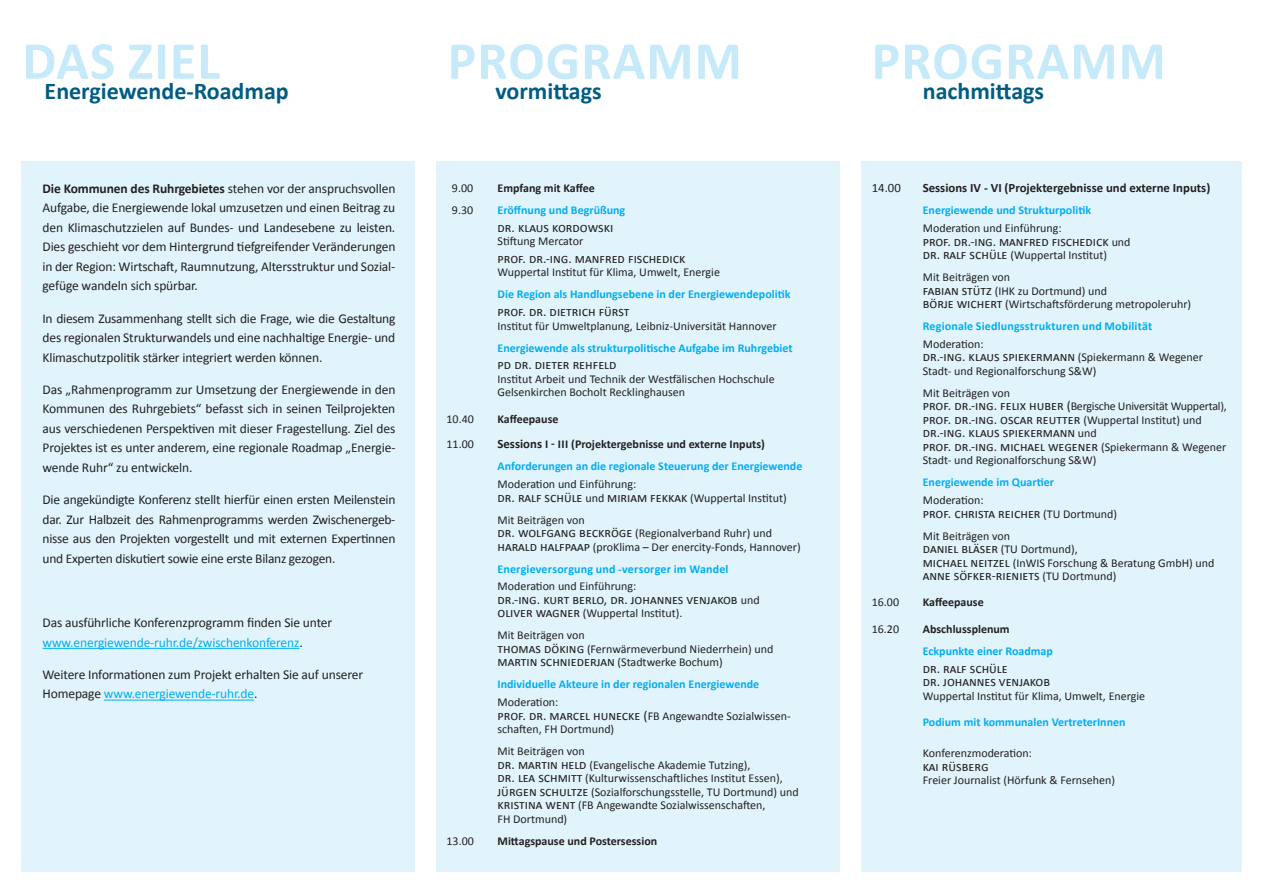
<style>
.page{position:relative;width:1263px;height:893px;background:#fff}
.page>*{position:absolute;margin:0;border:0;box-sizing:border-box;transform-origin:0 0}
.t1{font:700 54px "Calibri";letter-spacing:.02em;color:#c6eafa}
.t2{font:700 24px "Calibri";color:#015c83}
.t3{font:13.5px/19.5px "Calibri";color:#231f20;text-align:justify}
.t4{font:700 12.75px "Calibri";color:#231f20}
.t5{font:12.75px "Calibri";color:#231f20}
.t6{font:12px/13.5px "Calibri";color:#231f20}
.t7{font:700 12px/22px "Calibri";color:#00aeef}
.t8{font:700 12px "Calibri";color:#231f20}
.t9{font:12px "Calibri";letter-spacing:-.02em;color:#231f20}
.s1{font-weight:700}
.s2{color:#00aeef}
.s3{font-size:12.75px;color:#231f20}
.s4{color:#231f20}
.s5{font-size:12px}
.s6{font-size:13.5px}
</style>
<div class="page">
<div style="left:21px;top:162px;width:394px;height:710px;background:#e1f4fc"></div>
<div style="left:436px;top:162px;width:404px;height:710px;background:#e1f4fc"></div>
<div style="left:861px;top:162px;width:381px;height:710px;background:#e1f4fc"></div>
<hr style="left:43px;top:648px;width:256px;height:1px;background:#00aeef">
<hr style="left:104px;top:700px;width:150px;height:1px;background:#00aeef">
<h1 class="t1" style="left:22px;top:26px;width:199px">DAS ZIEL</h1>
<h2 class="t2" style="left:45px;top:75px;width:246px">Energiewende-Roadmap</h2>
<p class="t3" style="left:43px;top:179px;width:354px"><span class="s1">Die Kommunen des Ruhrgebietes</span> stehen vor der anspruchsvollen Aufgabe, die Energiewende lokal umzusetzen und einen Beitrag zu den Klimaschutzzielen auf Bundes- und Landesebene zu leisten.<br>Dies geschieht vor dem Hintergrund tiefgreifender Veränderungen in der Region: Wirtschaft, Raumnutzung, Altersstruktur und Sozial&shy;gefüge wandeln sich spürbar.</p>
<p class="t3" style="left:43px;top:308px;width:354px">In diesem Zusammenhang stellt sich die Frage, wie die Gestaltung des regionalen Strukturwandels und eine nachhaltige Energie- und Klimaschutzpolitik stärker integriert werden können.</p>
<p class="t3" style="left:43px;top:380px;width:354px">Das „Rahmenprogramm zur Umsetzung der Energiewende in den Kommunen des Ruhrgebiets“ befasst sich in seinen Teilprojekten aus verschiedenen Perspektiven mit dieser Fragestellung. Ziel des Projektes ist es unter anderem, eine regionale Roadmap „Energie&shy;wende Ruhr“ zu entwickeln.</p>
<p class="t3" style="left:43px;top:490px;width:354px">Die angekündigte Konferenz stellt hierfür einen ersten Meilenstein dar. Zur Halbzeit des Rahmenprogramms werden Zwischenergeb&shy;nisse aus den Projekten vorgestellt und mit externen Expertinnen und Experten diskutiert sowie eine erste Bilanz gezogen.</p>
<p class="t3" style="left:43px;top:613px;width:291px">Das ausführliche Konferenzprogramm finden Sie unter <span class="s2">www.energiewende-ruhr.de/zwischenkonferenz</span>.</p>
<p class="t3" style="left:43px;top:665px;width:322px">Weitere Informationen zum Projekt erhalten Sie auf unserer<br>Homepage <span class="s2">www.energiewende-ruhr.de</span>.</p>
<h1 class="t1" style="left:448px;top:26px;width:296px">PROGRAMM</h1>
<h2 class="t2" style="left:495px;top:75px;width:108px">vormittags</h2>
<p class="t6" style="left:452px;top:181px;width:23px">9.00</p>
<p class="t8" style="left:497px;top:180px;width:99px">Empfang mit Kaffee</p>
<p class="t6" style="left:452px;top:203px;width:23px">9.30</p>
<p class="t7" style="left:497px;top:199px;width:129px">Eröffnung und Begrüßung</p>
<p class="t3" style="left:497px;top:217px;width:117px">dr. klaus kordowski</p>
<p class="t6" style="left:497px;top:234px;width:87px">Stiftung Mercator</p>
<p class="t3" style="left:497px;top:249px;width:190px">prof. dr.-ing. manfred fischedick</p>
<p class="t6" style="left:497px;top:266px;width:224px">Wuppertal Institut für Klima, Umwelt, Energie</p>
<p class="t7" style="left:497px;top:283px;width:294px">Die Region als Handlungsebene in der Energiewendepolitik</p>
<p class="t3" style="left:497px;top:302px;width:134px">prof. dr. dietrich fürst</p>
<p class="t6" style="left:497px;top:319px;width:280px">Institut für Umweltplanung, Leibniz-Universität Hannover</p>
<p class="t7" style="left:497px;top:337px;width:297px">Energiewende als strukturpolitische Aufgabe im Ruhrgebiet</p>
<p class="t3" style="left:497px;top:355px;width:120px">pd dr. dieter rehfeld</p>
<p class="t6" style="left:497px;top:372px;width:279px">Institut Arbeit und Technik der Westälischen Hochschule<br>Gelsenkirchen Bocholt Recklinghausen</p>
<p class="t6" style="left:446px;top:412px;width:29px">10.40</p>
<p class="t8" style="left:497px;top:411px;width:62px">Kaffeepause</p>
<p class="t6" style="left:446px;top:438px;width:29px">11.00</p>
<p class="t7" style="left:497px;top:433px;width:306px"><span class="s3">Sessions</span> <span class="s4">I - III (Projektergebnisse und externe Inputs)<br></span>Anforderungen an die regionale Steuerung der Energiewende</p>
<p class="t6" style="left:497px;top:477px;width:140px">Moderation und Einführung:</p>
<p class="t3" style="left:497px;top:487px;width:291px">dr. ralf schüle <span class="s5">und</span> miriam fekkak <span class="s5">(Wuppertal Institut)</span></p>
<p class="t6" style="left:497px;top:513px;width:305px">Mit Beiträgen von<br><span class="s6">dr. wolfgang beckröge</span> (Regionalverband Ruhr) und <span class="s6">harald halfpaap</span> (proKlima – Der enercity-Fonds, Hannover)</p>
<p class="t7" style="left:497px;top:558px;width:232px">Energieversorgung und -versorger im Wandel</p>
<p class="t6" style="left:497px;top:580px;width:140px">Moderation und Einführung:</p>
<p class="t3" style="left:497px;top:590px;width:264px">dr.-ing. kurt berlo, dr. johannes venjakob <span class="s5">und</span></p>
<p class="t6" style="left:497px;top:602px;width:187px;line-height:22px"><span class="s6">oliver wagner</span> (Wuppertal Institut).<br>Mit Beiträgen von</p>
<p class="t6" style="left:497px;top:642px;width:277px"><span class="s6">thomas döking</span> (Fernwärmeverbund Niederrhein) und</p>
<p class="t3" style="left:497px;top:652px;width:227px">martin schniederjan <span class="s5">(Stadtwerke Bochum)</span></p>
<p class="t7" style="left:497px;top:673px;width:263px">Individuelle Akteure in der regionalen Energiewende</p>
<p class="t6" style="left:497px;top:695px;width:294px">Moderation:<br><span class="s6">prof. dr. marcel hunecke (</span>FB Angewandte Sozialwissen&shy;schaften, FH Dortmund)</p>
<p class="t6" style="left:497px;top:744px;width:303px">Mit Beiträgen von<br><span class="s6">dr. martin held</span> (Evangelische Akademie Tutzing),<br><span class="s6">dr. lea schmitt</span> (Kulturwissenschaftliches Institut Essen), <span class="s6">jürgen schultze</span> (Sozialforschungsstelle, TU Dortmund) und <span class="s6">kristina went</span> (FB Angewandte Sozialwissenschaften,<br>FH Dortmund)</p>
<p class="t6" style="left:446px;top:834px;width:29px">13.00</p>
<p class="t8" style="left:497px;top:833px;width:161px">Mittagspause und Postersession</p>
<h1 class="t1" style="left:871px;top:26px;width:296px">PROGRAMM</h1>
<h2 class="t2" style="left:923px;top:75px;width:123px">nachmittags</h2>
<p class="t5" style="left:872px;top:180px;width:31px">14.00</p>
<p class="t4" style="left:923px;top:180px;width:289px">Sessions IV - VI (Projektergebnisse und externe Inputs)</p>
<p class="t7" style="left:923px;top:199px;width:170px">Energiewende und Strukturpolitik</p>
<p class="t6" style="left:923px;top:221px;width:140px">Moderation und Einführung:</p>
<p class="t3" style="left:923px;top:231px;width:209px">prof. dr.-ing. manfred fischedick <span class="s5">und</span></p>
<p class="t6" style="left:923px;top:244px;width:186px;line-height:22px"><span class="s6">dr. ralf schüle</span> (Wuppertal Institut)<br>Mit Beiträgen von</p>
<p class="t6" style="left:923px;top:284px;width:270px"><span class="s6">fabian stütz</span> (IHK zu Dortmund) und<br><span class="s6">börje wichert</span> (Wirtschaftsförderung metropoleruhr)</p>
<p class="t7" style="left:923px;top:315px;width:231px">Regionale Siedlungsstrukturen und Mobilität</p>
<p class="t6" style="left:923px;top:337px;width:62px">Moderation:</p>
<p class="t3" style="left:923px;top:347px;width:282px">dr.-ing. klaus spiekermann <span class="s5">(Spiekermann &amp; Wegener</span></p>
<p class="t6" style="left:923px;top:360px;width:175px;line-height:22px">Stadt- und Regionalforschung S&amp;W)<br>Mit Beiträgen von</p>
<p class="t9" style="left:923px;top:399px;width:305px"><span class="s6">prof. dr.-ing. felix huber (</span>Bergische Universität Wuppertal),</p>
<p class="t3" style="left:923px;top:413px;width:305px;line-height:13.5px;text-align:left">prof. dr.-ing. oscar reutter <span class="s5">(Wuppertal Institut) und </span>dr.-ing. klaus spiekermann <span class="s5">und<br></span>prof. dr.-ing. michael wegener <span class="s5">(Spiekermann &amp; Wegener</span></p>
<p class="t6" style="left:923px;top:454px;width:175px">Stadt- und Regionalforschung S&amp;W)</p>
<p class="t7" style="left:923px;top:471px;width:133px">Energiewende im Quartier</p>
<p class="t6" style="left:923px;top:493px;width:62px">Moderation:</p>
<p class="t3" style="left:923px;top:503px;width:196px">prof. christa reicher <span class="s5">(TU Dortmund)</span></p>
<p class="t6" style="left:923px;top:529px;width:293px">Mit Beiträgen von<br><span class="s6">daniel bläser</span> (TU Dortmund),<br><span class="s6">michael neitzel</span> (InWIS Forschung &amp; Beratung GmbH) und</p>
<p class="t3" style="left:923px;top:566px;width:195px">anne söfker-rieniets <span class="s5">(TU Dortmund)</span></p>
<p class="t6" style="left:872px;top:596px;width:29px">16.00</p>
<p class="t8" style="left:923px;top:595px;width:62px">Kaffeepause</p>
<p class="t6" style="left:872px;top:622px;width:29px">16.20</p>
<p class="t8" style="left:923px;top:621px;width:88px">Abschlussplenum</p>
<p class="t7" style="left:923px;top:640px;width:132px">Eckpunkte einer Roadmap</p>
<p class="t3" style="left:923px;top:661px;width:129px;line-height:13.5px">dr. ralf schüle<br>dr. johannes venjakob</p>
<p class="t6" style="left:923px;top:689px;width:224px">Wuppertal Institut für Klima, Umwelt, Energie</p>
<p class="t7" style="left:923px;top:711px;width:204px">Podium mit kommunalen VertreterInnen</p>
<p class="t6" style="left:923px;top:746px;width:111px">Konferenzmoderation:</p>
<p class="t3" style="left:923px;top:756px;width:67px">kai rüsberg</p>
<p class="t6" style="left:923px;top:773px;width:194px">Freier Journalist (Hörfunk &amp; Fernsehen)</p>
</div>
